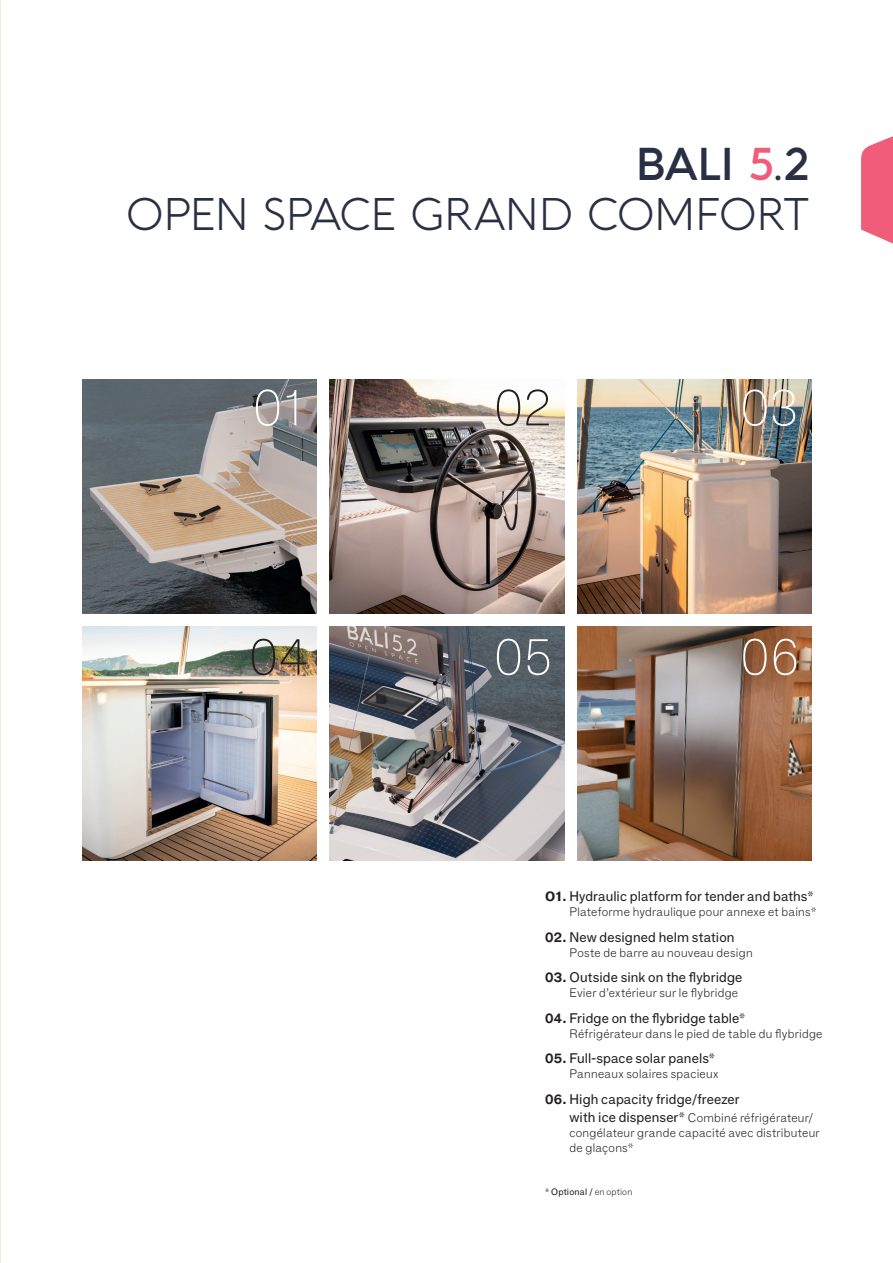
<style>
.page{position:relative;width:893px;height:1263px;background:#fff}
.page>*{position:absolute;margin:0;border:0;box-sizing:border-box;transform-origin:0 0}
.t1{font:200 52.5px "Neue Haas Unica";letter-spacing:.035em;color:#fff}
.t2{font:200 52.5px "Neue Haas Unica";color:#231f20}
.TITRE_BATON_DEMI_UK{font:300 45px "Aquawax Pro";letter-spacing:-.02em;color:#2a3043}
.TITRE_BATON_DEMI_UK-2{font:600 45px "Aquawax Pro";color:#2a3043}
.TEXTE_BOOK_UK{font:13.5px "F Grotesk";letter-spacing:.01em;color:#231f20}
.TEXTE_BOOK_UK-2{font:100 12px/15px "F Grotesk";letter-spacing:.02em;color:#231f20}
.TEXTE_BOOK_UK-3{font:9px "F Grotesk";letter-spacing:.02em;color:#231f20}
.s1{color:#f05c79}
.s2{font-weight:300}
.s3{font-weight:700}
.s4{font-weight:400;font-size:13.5px}
.s5{font-weight:100}
</style>
<div class="page">
<svg style="left:861px;top:136px;width:32px;height:108px;background:#f2728b"></svg>
<img style="left:83px;top:379px;width:234px;height:234px">
<img style="left:577px;top:379px;width:234px;height:234px">
<img style="left:83px;top:626px;width:234px;height:235px">
<img style="left:577px;top:626px;width:234px;height:235px">
<img style="left:330px;top:626px;width:234px;height:235px">
<img style="left:330px;top:379px;width:234px;height:234px">
<p class="TITRE_BATON_DEMI_UK-2" style="left:636px;top:131px;width:175px">BALI <span class="s1">5</span><span class="s2">.</span>2</p>
<p class="TITRE_BATON_DEMI_UK" style="left:126px;top:182px;width:684px">OPEN SPACE GRAND COMFORT</p>
<p class="t1" style="left:254px;top:370px;width:56px">01</p>
<p class="t2" style="left:495px;top:370px;width:58px">02</p>
<p class="t2" style="left:250px;top:619px;width:60px">04</p>
<p class="t1" style="left:495px;top:619px;width:59px">05</p>
<p class="t1" style="left:741px;top:370px;width:59px">03</p>
<p class="t1" style="left:741px;top:619px;width:59px">06</p>
<p class="TEXTE_BOOK_UK" style="left:545px;top:887px;width:270px"><span class="s3">01.</span> Hydraulic platform for tender and baths*</p>
<p class="TEXTE_BOOK_UK-2" style="left:569px;top:904px;width:249px">Plateforme hydraulique pour annexe et bains*</p>
<p class="TEXTE_BOOK_UK" style="left:545px;top:927px;width:191px"><span class="s3">02.</span> New designed helm station</p>
<p class="TEXTE_BOOK_UK-2" style="left:570px;top:944px;width:185px">Poste de barre au nouveau design</p>
<p class="TEXTE_BOOK_UK" style="left:545px;top:968px;width:199px"><span class="s3">03.</span> Outside sink on the flybridge</p>
<p class="TEXTE_BOOK_UK-2" style="left:570px;top:985px;width:170px">Evier d’extérieur sur le flybridge</p>
<p class="TEXTE_BOOK_UK" style="left:545px;top:1008px;width:202px"><span class="s3">04.</span> Fridge on the flybridge table*</p>
<p class="TEXTE_BOOK_UK-2" style="left:569px;top:1025px;width:254px">Réfrigérateur dans le pied de table du flybridge</p>
<p class="TEXTE_BOOK_UK" style="left:545px;top:1049px;width:171px"><span class="s3">05.</span> Full-space solar panels*</p>
<p class="TEXTE_BOOK_UK-2" style="left:569px;top:1066px;width:150px">Panneaux solaires spacieux</p>
<p class="TEXTE_BOOK_UK" style="left:545px;top:1089px;width:196px"><span class="s3">06.</span> High capacity fridge/freezer</p>
<p class="TEXTE_BOOK_UK-2" style="left:569px;top:1109px;width:252px"><span class="s4">with ice dispenser*</span> Combiné réfrigérateur/ congélateur grande capacité avec distributeur de glaçons*</p>
<p class="TEXTE_BOOK_UK-3" style="left:545px;top:1185px;width:89px">* Optional / <span class="s5">en option</span></p>
</div>
